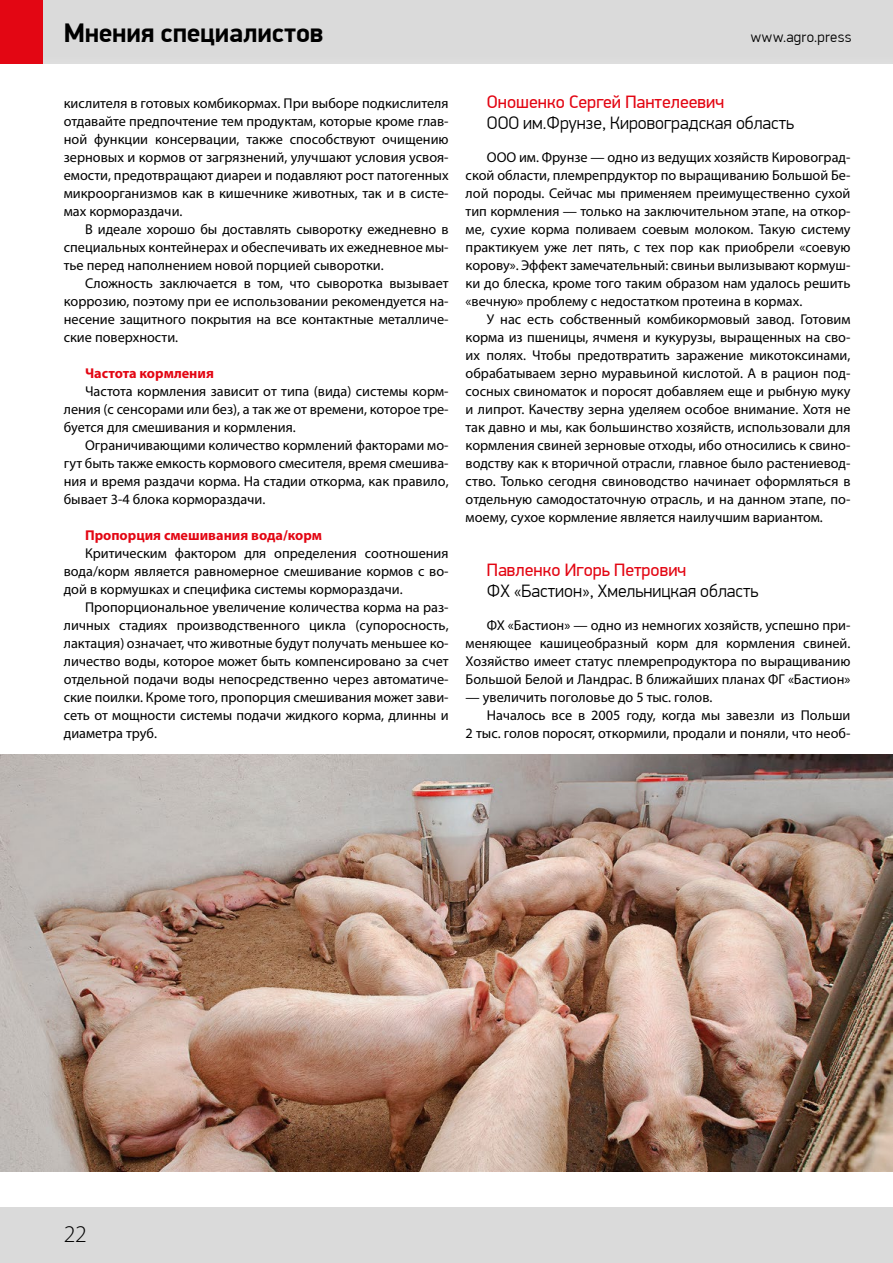
<style>
.page{position:relative;width:893px;height:1263px;background:#fff}
.page>*{position:absolute;margin:0;border:0;box-sizing:border-box;transform-origin:0 0}
.t1{font:700 27px "PF Din Display Pro";letter-spacing:-.005em;color:#000}
.t2{font:300 24px "Myriad Pro";color:#000}
.t3{font:300 18px "PF Din Display Pro";color:#000}
.t4{font:18px "PF Din Display Pro";color:#e30613}
.t5{font:300 15px "PF Din Display Pro";letter-spacing:.025em;color:#000}
.t6{font:14.25px/18px "Myriad Pro";color:#000;text-align:justify}
.t7{font:700 14.25px "Myriad Pro";color:#e30613}
</style>
<div class="page">
<div style="left:0;top:1208px;width:893px;height:55px;background:#dadada"></div>
<div style="left:0;top:0;width:893px;height:64px;background:#dadada"></div>
<div style="left:0;top:0;width:43px;height:64px;background:#e30613"></div>
<img style="left:0;top:755px;width:893px;height:416px">
<h1 class="t1" style="left:64px;top:17px;width:261px">Мнения специалистов</h1>
<p class="t5" style="left:751px;top:28px;width:102px">www.agro.press</p>
<p class="t6" style="left:64px;top:94px;width:386px">кислителя в готовых комбикормах. При выборе подкислителя отдавайте предпочтение тем продуктам, которые кроме глав&shy;ной функции консервации, также способствуют очищению зерновых и кормов от загрязнений, улучшают условия усвоя&shy;емости, предотвращают диареи и подавляют рост патогенных микроорганизмов как в кишечнике животных, так и в систе&shy;мах кормораздачи.</p>
<p class="t6" style="left:64px;top:220px;width:386px;text-indent:21px">В идеале хорошо бы доставлять сыворотку ежедневно в специальных контейнерах и обеспечивать их ежедневное мы&shy;тье перед наполнением новой порцией сыворотки.</p>
<p class="t6" style="left:64px;top:274px;width:386px;text-indent:21px">Сложность заключается в том, что сыворотка вызывает коррозию, поэтому при ее использовании рекомендуется на&shy;несение защитного покрытия на все контактные металличе&shy;ские поверхности.</p>
<p class="t7" style="left:85px;top:364px;width:130px">Частота кормления</p>
<p class="t6" style="left:64px;top:382px;width:386px;text-indent:21px">Частота кормления зависит от типа (вида) системы корм&shy;ления (с сенсорами или без), а так же от времени, которое тре&shy;буется для смешивания и кормления.</p>
<p class="t6" style="left:64px;top:436px;width:386px;text-indent:21px">Ограничивающими количество кормлений факторами мо&shy;гут быть также емкость кормового смесителя, время смешива&shy;ния и время раздачи корма. На стадии откорма, как правило, бывает 3-4 блока кормораздачи.</p>
<p class="t7" style="left:85px;top:526px;width:239px">Пропорция смешивания вода/корм</p>
<p class="t6" style="left:64px;top:544px;width:386px;text-indent:21px">Критическим фактором для определения соотношения вода/корм является равномерное смешивание кормов с во&shy;дой в кормушках и специфика системы кормораздачи.</p>
<p class="t6" style="left:64px;top:598px;width:386px;text-indent:21px">Пропорциональное увеличение количества корма на раз&shy;личных стадиях производственного цикла (супоросность, лактация) означает, что животные будут получать меньшее ко&shy;личество воды, которое может быть компенсировано за счет отдельной подачи воды непосредственно через автоматиче&shy;ские поилки. Кроме того, пропорция смешивания может зави&shy;сеть от мощности системы подачи жидкого корма, длинны и диаметра труб.</p>
<p class="t4" style="left:487px;top:91px;width:239px">Оношенко Сергей Пантелеевич</p>
<p class="t3" style="left:487px;top:112px;width:309px">ООО им.Фрунзе, Кировоградская область</p>
<p class="t6" style="left:466px;top:148px;width:386px;text-indent:21px">ООО им. Фрунзе — одно из ведущих хозяйств Кировоград&shy;ской области, племрепрдуктор по выращиванию Большой Бе&shy;лой породы. Сейчас мы применяем преимущественно сухой тип кормления — только на заключительном этапе, на откор&shy;ме, сухие корма поливаем соевым молоком. Такую систему практикуем уже лет пять, с тех пор как приобрели «соевую корову». Эффект замечательный: свиньи вылизывают кормуш&shy;ки до блеска, кроме того таким образом нам удалось решить «вечную» проблему с недостатком протеина в кормах.</p>
<p class="t6" style="left:466px;top:310px;width:386px;text-indent:21px">У нас есть собственный комбикормовый завод. Готовим корма из пшеницы, ячменя и кукурузы, выращенных на сво&shy;их полях. Чтобы предотвратить заражение микотоксинами, обрабатываем зерно муравьиной кислотой. А в рацион под&shy;сосных свиноматок и поросят добавляем еще и рыбную муку и липрот. Качеству зерна уделяем особое внимание. Хотя не так давно и мы, как большинство хозяйств, использовали для кормления свиней зерновые отходы, ибо относились к свино&shy;водству как к вторичной отрасли, главное было растениевод&shy;ство. Только сегодня свиноводство начинает оформляться в отдельную самодостаточную отрасль, и на данном этапе, по&shy;моему, сухое кормление является наилучшим вариантом.</p>
<p class="t4" style="left:487px;top:559px;width:201px">Павленко Игорь Петрович</p>
<p class="t3" style="left:487px;top:580px;width:273px">ФХ «Бастион», Хмельницкая область</p>
<p class="t6" style="left:466px;top:616px;width:386px;text-indent:21px">ФХ «Бастион» — одно из немногих хозяйств, успешно при&shy;меняющее кашицеобразный корм для кормления свиней.<br>Хозяйство имеет статус племрепродуктора по выращиванию Большой Белой и Ландрас. В ближайших планах ФГ «Бастион»</p>
<p class="t6" style="left:466px;top:688px;width:248px">— увеличить поголовье до 5 тыс. голов.</p>
<p class="t6" style="left:487px;top:706px;width:365px">Началось все в 2005 году, когда мы завезли из Польши</p>
<p class="t6" style="left:466px;top:724px;width:386px">2 тыс. голов поросят, откормили, продали и поняли, что необ-</p>
<h2 class="t2" style="left:64px;top:1221px;width:25px">22</h2>
</div>
